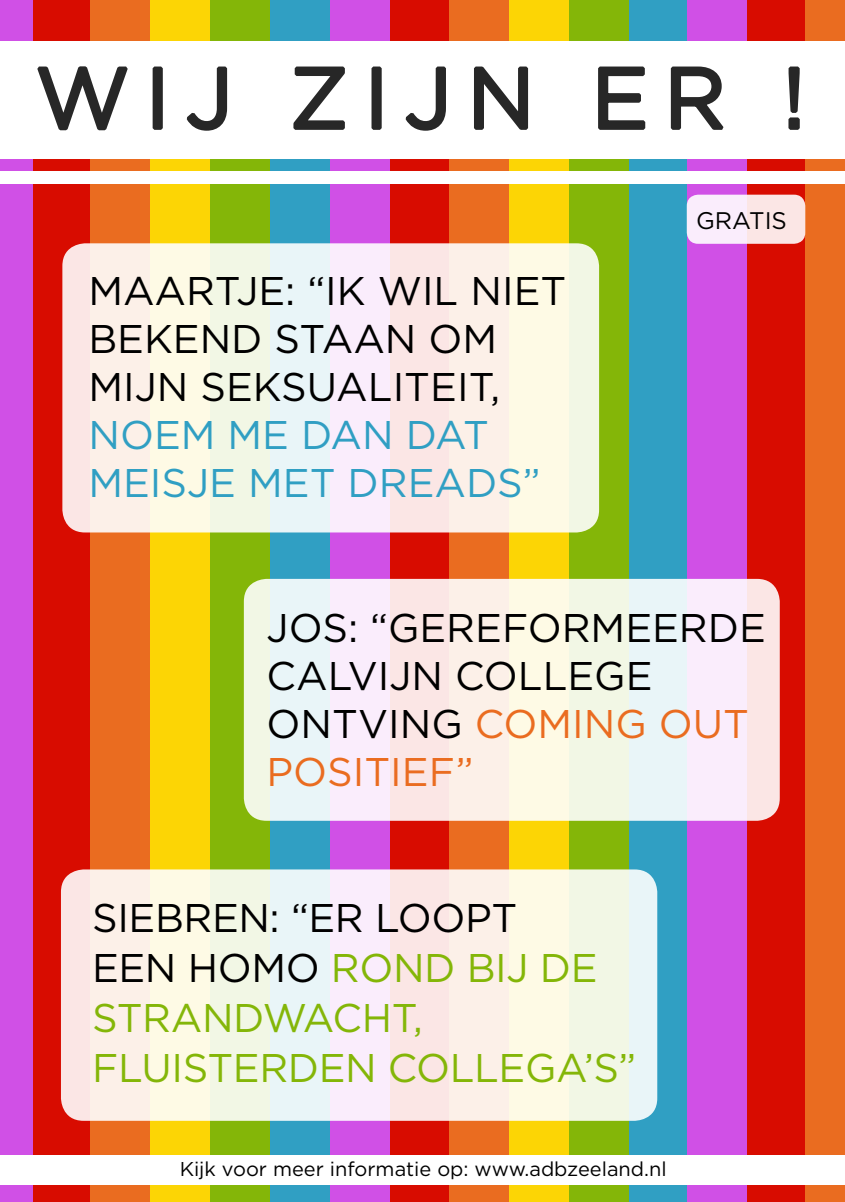
<style>
.page{position:relative;width:845px;height:1202px;background:#fff}
.page>*{position:absolute;margin:0;border:0;box-sizing:border-box;transform-origin:0 0}
.t1{font:85.6px "Gotham HTF";letter-spacing:.18em;color:#000}
.t2{font:40px/48px "Gotham HTF";color:#000}
.t3{font:40px/50px "Gotham HTF";letter-spacing:-.01em;color:#84b608}
.t4{font:40px/48px "Gotham HTF";color:#309fc3}
.t5{font:24px "Gotham HTF";color:#000}
.t6{font:20px "Gotham HTF";color:#000}
.s1{color:#ea6c20}
.s2{color:#000}
</style>
<div class="page">
<div style="left:389px;top:1181px;width:59px;height:21px;background:#d80c00"></div>
<div style="left:746px;top:1181px;width:60px;height:21px;background:#d80c00"></div>
<div style="left:149px;top:1181px;width:60px;height:21px;background:#fcd505"></div>
<div style="left:508px;top:1181px;width:60px;height:21px;background:#fcd505"></div>
<div style="left:269px;top:1181px;width:60px;height:21px;background:#309fc3"></div>
<div style="left:628px;top:1181px;width:59px;height:21px;background:#309fc3"></div>
<div style="left:329px;top:1181px;width:60px;height:21px;background:#d050e6"></div>
<div style="left:686px;top:1181px;width:60px;height:21px;background:#d050e6"></div>
<div style="left:448px;top:1181px;width:60px;height:21px;background:#ea6c20"></div>
<div style="left:804px;top:1181px;width:41px;height:21px;background:#ea6c20"></div>
<div style="left:209px;top:1181px;width:60px;height:21px;background:#84b608"></div>
<div style="left:568px;top:1181px;width:60px;height:21px;background:#84b608"></div>
<div style="left:389px;top:0;width:60px;height:1201px;background:#d80c00"></div>
<div style="left:32px;top:0;width:60px;height:1202px;background:#d80c00"></div>
<div style="left:746px;top:0;width:60px;height:1201px;background:#d80c00"></div>
<div style="left:150px;top:0;width:60px;height:1201px;background:#fcd505"></div>
<div style="left:509px;top:0;width:60px;height:1201px;background:#fcd505"></div>
<div style="left:270px;top:0;width:60px;height:1201px;background:#309fc3"></div>
<div style="left:628px;top:0;width:60px;height:1201px;background:#309fc3"></div>
<div style="left:330px;top:0;width:59px;height:1201px;background:#d050e6"></div>
<div style="left:0;top:0;width:32px;height:1202px;background:#d050e6"></div>
<div style="left:687px;top:0;width:59px;height:1201px;background:#d050e6"></div>
<div style="left:449px;top:0;width:60px;height:1201px;background:#ea6c20"></div>
<div style="left:91px;top:0;width:59px;height:1202px;background:#ea6c20"></div>
<div style="left:805px;top:0;width:40px;height:1201px;background:#ea6c20"></div>
<div style="left:210px;top:0;width:60px;height:1201px;background:#84b608"></div>
<div style="left:568px;top:0;width:60px;height:1201px;background:#84b608"></div>
<div style="left:0;top:41px;width:845px;height:118px;background:#fff"></div>
<div style="left:0;top:171px;width:845px;height:13px;background:#fff"></div>
<div style="left:0;top:1155px;width:845px;height:30px;background:#fff"></div>
<svg style="left:37px;top:66px;width:91px;height:65px"></svg>
<div style="left:153px;top:67px;width:10px;height:63px;border:3px solid #000"></div>
<svg style="left:186px;top:66px;width:42px;height:65px"></svg>
<svg style="left:293px;top:66px;width:52px;height:64px"></svg>
<div style="left:371px;top:67px;width:11px;height:63px;border:3px solid #000"></div>
<svg style="left:405px;top:66px;width:41px;height:65px"></svg>
<svg style="left:474px;top:66px;width:55px;height:64px"></svg>
<svg style="left:598px;top:66px;width:48px;height:64px"></svg>
<svg style="left:670px;top:66px;width:54px;height:64px"></svg>
<svg style="left:788px;top:66px;width:12px;height:64px"></svg>
<svg style="left:61px;top:869px;width:596px;height:252px;background:#f7f2ea"></svg>
<svg style="left:62px;top:243px;width:537px;height:289px;background:#f8f1ea"></svg>
<div style="left:687px;top:195px;width:118px;height:49px;background:linear-gradient(to right,#faefff,#fbe4e0);border-radius:11px"></div>
<div style="left:244px;top:579px;width:536px;height:242px;background:linear-gradient(to right,#f4f2ef,#f8f0ee);border-radius:23px"></div>
<h1 class="t1" style="left:35px;top:50px;width:772px">WIJ ZIJN ER !</h1>
<p class="t2" style="left:88px;top:266px;width:479px">MAARTJE: “IK WI L NI ET<br>BEKEND STAAN OM<br>MIJN SEKSUALITEIT,</p>
<p class="t4" style="left:88px;top:410px;width:453px">NOEM M E DAN DAT<br>M EISJE M ET DREADS”</p>
<p class="t5" style="left:696px;top:207px;width:92px">GRATIS</p>
<p class="t2" style="left:266px;top:603px;width:501px">JOS: “GEREFORM EERDE<br>CALVIJN COLLEGE<br>ONTVI NG <span class="s1">COMI NG OUT<br>POSITI EF”</span></p>
<p class="t3" style="left:92px;top:892px;width:546px"><span class="s2">SI EBREN: “ER LOOPT<br>EEN HOMO</span> ROND BIJ DE<br>STRANDWAC HT,<br>FLUISTERDEN COLLEGA’S”</p>
<p class="t6" style="left:180px;top:1158px;width:488px">KIJK VOOR MEER INFORMATIE OP: WWW.ADBZEELAND.NL</p>
</div>
